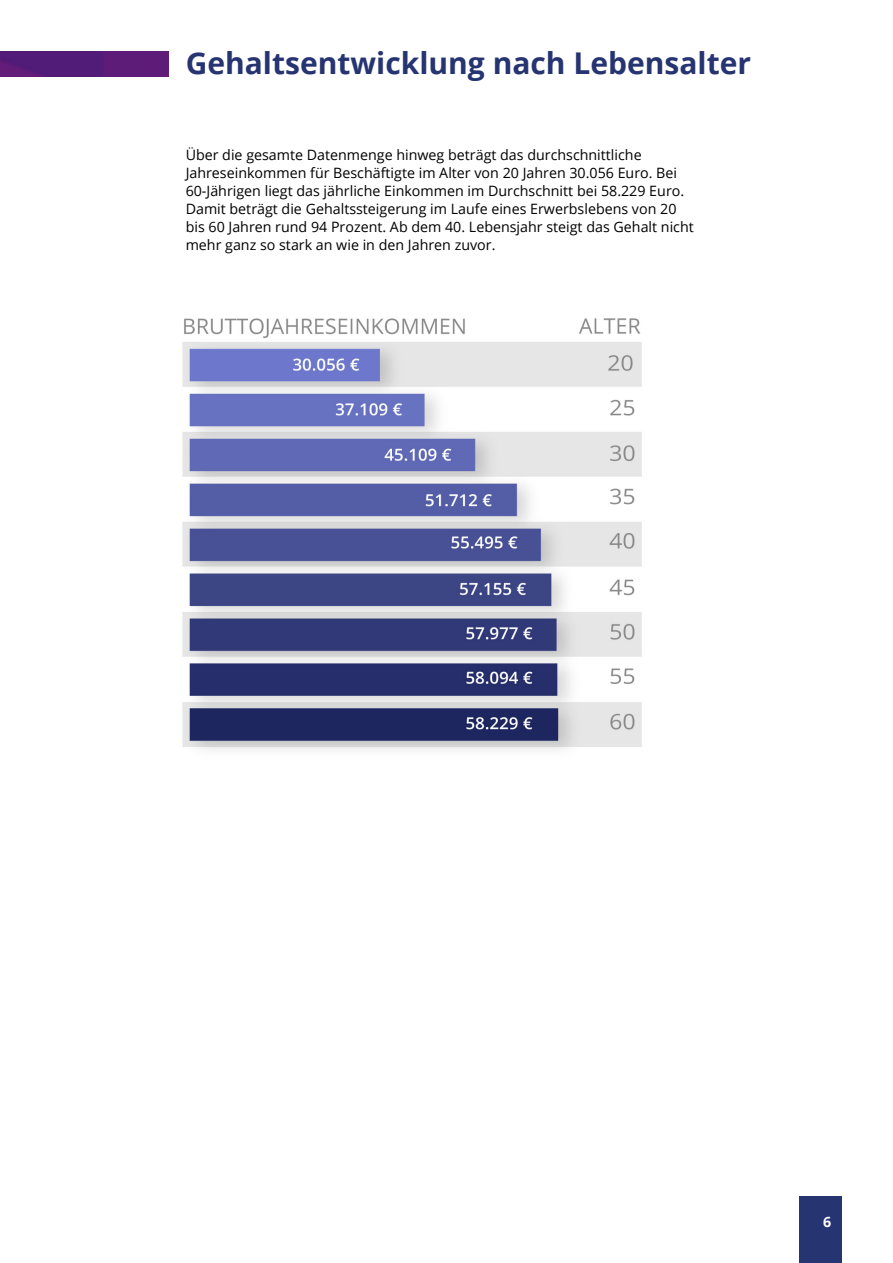
<style>
.page{position:relative;width:893px;height:1263px;background:#fff}
.page>*{position:absolute;margin:0;border:0;box-sizing:border-box;transform-origin:0 0}
.t1{font:700 30px "Open Sans";color:#263472}
.t2{font:14.25px/18px "Open Sans";color:#000001}
.t3{font:700 14.25px "Open Sans";color:#fff}
</style>
<div class="page">
<div style="left:799px;top:1196px;width:43px;height:67px;background:#263472"></div>
<img style="left:0;top:51px;width:169px;height:26px">
<img style="left:182px;top:318px;width:460px;height:432px">
<p class="t1" style="left:186px;top:42px;width:567px">Gehaltsentwicklung nach Lebensalter</p>
<p class="t2" style="left:186px;top:145px;width:510px">Über die gesamte Datenmenge hinweg beträgt das durchschnittliche Jahreseinkommen für Beschäftigte im Alter von 20 Jahren 30.056 Euro. Bei 60-Jährigen liegt das jährliche Einkommen im Durchschnitt bei 58.229 Euro.<br>Damit beträgt die Gehaltssteigerung im Laufe eines Erwerbslebens von 20 bis 60 Jahren rund 94 Prozent. Ab dem 40. Lebensjahr steigt das Gehalt nicht mehr ganz so stark an wie in den Jahren zuvor.</p>
<p class="t3" style="left:823px;top:1212px;width:10px">6</p>
</div>
